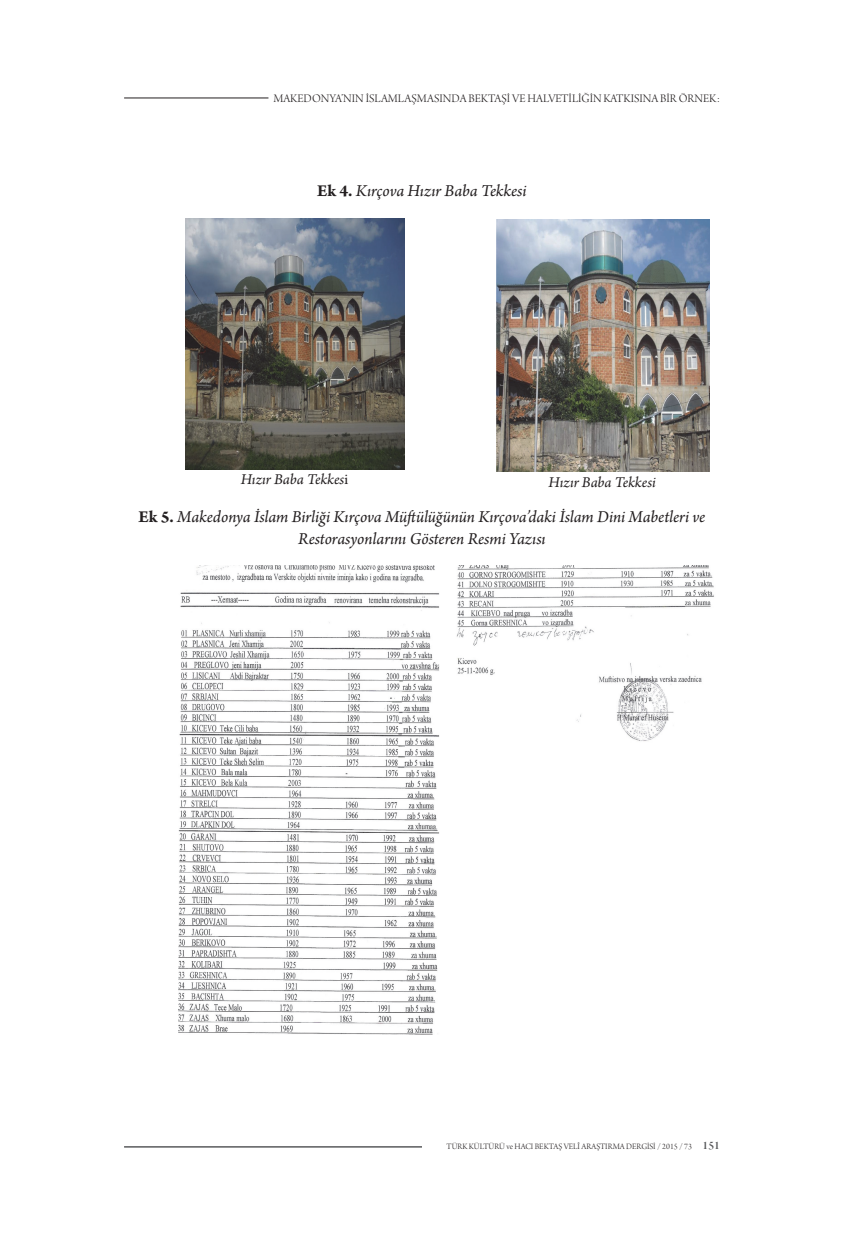
<style>
.page{position:relative;width:844px;height:1241px;background:#fff}
.page>*{position:absolute;margin:0;border:0;box-sizing:border-box;transform-origin:0 0}
.t1{font:italic 17.5px/21.9px "Arno Pro";letter-spacing:-.005em;color:#231f20;text-align:center}
.t2{font:italic 15.75px "Arno Pro";letter-spacing:-.005em;color:#231f20}
.t3{font:12.25px "Arno Pro Light Display";color:#231f20}
.t4{font:12.25px "Arno Pro Smbd Display";color:#57585a}
.t5{font:8.75px "Arno Pro Light Display";color:#231f20}
.s1{font-weight:700;font-style:normal}
.s2{font-style:normal}
</style>
<div class="page">
<hr style="left:124px;top:97px;width:144px;height:1px;background:#231f20">
<hr style="left:124px;top:1146px;width:298px;height:1px;background:#57585a">
<img style="left:185px;top:219px;width:220px;height:250px">
<img style="left:496px;top:220px;width:213px;height:251px">
<img style="left:178px;top:565px;width:536px;height:470px">
<p class="t3" style="left:273px;top:92px;width:448px">MAKEDONYA’NIN İSLAMLAŞMASINDA BEKTAŞİ VE HALVETİLİĞİN KATKISINA BİR ÖRNEK:</p>
<p class="t1" style="left:317px;top:180px;width:211px"><span class="s1">Ek 4.</span> Kırçova Hızır Baba Tekkesi</p>
<p class="t2" style="left:241px;top:470px;width:109px">Hızır Baba Tekkes<span class="s2">i</span></p>
<p class="t2" style="left:548px;top:473px;width:109px">Hızır Baba Tekkesi</p>
<p class="t1" style="left:139px;top:506px;width:568px"><span class="s1">Ek 5.</span> Makedonya İslam Birliği Kırçova Müftülüğünün Kırçova’daki İslam Dini Mabetleri ve<br>Restorasyonlarını Gösteren Resmi Yazısı</p>
<p class="t5" style="left:446px;top:1140px;width:247px">TÜRK KÜLTÜRÜ ve HACI BEKTAŞ VELÎ ARAŞTIRMA DERGİSİ / 2015 / 73</p>
<p class="t4" style="left:702px;top:1137px;width:19px">151</p>
</div>
